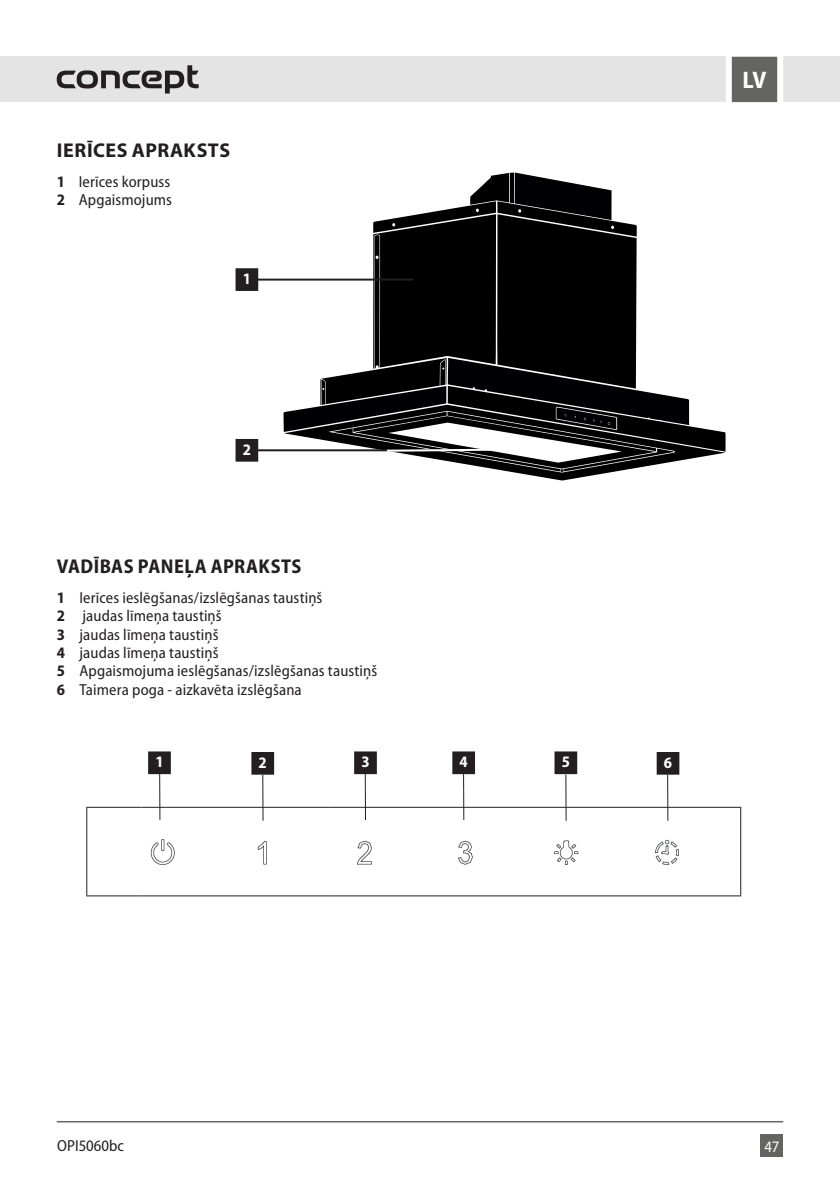
<style>
.page{position:relative;width:840px;height:1191px;background:#fff}
.page>*{position:absolute;margin:0;border:0;box-sizing:border-box;transform-origin:0 0}
.t1{font:700 semi-condensed 24px "Myriad Pro";color:#fff}
.t2{font:700 semi-condensed 20px "Myriad Pro";letter-spacing:.02em;color:#231f20}
.t3{font:700 20px "Myriad Pro";letter-spacing:.025em;color:#231f20}
.t4{font:semi-condensed 16px/18.4px "Myriad Pro";letter-spacing:.005em;color:#231f20}
.t5{font:700 semi-condensed 16px "Myriad Pro";color:#fff}
.t6{font:semi-condensed 16px "Myriad Pro";color:#fff}
.s1{font-weight:700}
</style>
<div class="page">
<div style="left:0;top:57px;width:839px;height:45px;background:#e4e4e4"></div>
<div style="left:760px;top:1134px;width:22px;height:23px;background:#646463"></div>
<svg style="left:722px;top:56px;width:63px;height:47px;background:#909090"></svg>
<hr style="left:57px;top:1121px;width:725px;height:1px;background:#231f20">
<svg style="left:57px;top:65px;width:141px;height:28px"></svg>
<div style="left:236px;top:269px;width:21px;height:21px;background:#231f20"></div>
<div style="left:235px;top:268px;width:23px;height:23px;border:2px solid #231f20"></div>
<hr style="left:255px;top:278px;width:158px;height:2px;background:#231f20">
<div style="left:236px;top:440px;width:21px;height:20px;background:#231f20"></div>
<div style="left:235px;top:439px;width:23px;height:22px;border:2px solid #231f20"></div>
<hr style="left:255px;top:449px;width:205px;height:2px;background:#231f20">
<svg style="left:283px;top:172px;width:442px;height:308px"></svg>
<hr style="left:86px;top:807px;width:55px;height:1px;background:#231f20">
<hr style="left:86px;top:808px;width:1px;height:87px;background:#231f20">
<hr style="left:141px;top:807px;width:189px;height:1px;background:#231f20">
<hr style="left:330px;top:807px;width:410px;height:1px;background:#231f20">
<hr style="left:739px;top:808px;width:1px;height:87px;background:#231f20">
<hr style="left:86px;top:895px;width:55px;height:1px;background:#231f20">
<hr style="left:141px;top:895px;width:189px;height:1px;background:#231f20">
<hr style="left:330px;top:895px;width:410px;height:1px;background:#231f20">
<img style="left:150px;top:808px;width:529px;height:57px">
<div style="left:149px;top:752px;width:21px;height:21px;background:#231f20"></div>
<div style="left:148px;top:751px;width:23px;height:23px;border:2px solid #231f20"></div>
<div style="left:252px;top:753px;width:21px;height:20px;background:#231f20"></div>
<div style="left:251px;top:752px;width:23px;height:22px;border:2px solid #231f20"></div>
<div style="left:355px;top:752px;width:20px;height:21px;background:#231f20"></div>
<div style="left:354px;top:751px;width:22px;height:23px;border:2px solid #231f20"></div>
<div style="left:453px;top:752px;width:21px;height:21px;background:#231f20"></div>
<div style="left:452px;top:751px;width:23px;height:23px;border:2px solid #231f20"></div>
<div style="left:555px;top:752px;width:21px;height:21px;background:#231f20"></div>
<div style="left:554px;top:751px;width:23px;height:23px;border:2px solid #231f20"></div>
<div style="left:657px;top:753px;width:21px;height:20px;background:#231f20"></div>
<div style="left:656px;top:752px;width:23px;height:22px;border:2px solid #231f20"></div>
<hr style="left:159px;top:774px;width:1px;height:46px;background:#231f20">
<hr style="left:262px;top:774px;width:1px;height:46px;background:#231f20">
<hr style="left:364px;top:774px;width:2px;height:46px;background:#231f20">
<hr style="left:463px;top:774px;width:1px;height:46px;background:#231f20">
<hr style="left:565px;top:774px;width:1px;height:46px;background:#231f20">
<hr style="left:666px;top:774px;width:2px;height:46px;background:#231f20">
<p class="t3" style="left:57px;top:137px;width:175px">IERĪCES APRAKSTS</p>
<p class="t4" style="left:57px;top:172px;width:117px"><span class="s1">1</span> Ierīces korpuss<br><span class="s1">2</span> Apgaismojums</p>
<p class="t5" style="left:242px;top:270px;width:10px">1</p>
<p class="t5" style="left:242px;top:440px;width:10px">2</p>
<p class="t2" style="left:57px;top:555px;width:246px">VADĪBAS PANEĻA APRAKSTS</p>
<p class="t4" style="left:57px;top:588px;width:322px"><span class="s1">1</span> Ierīces ieslēgšanas/izslēgšanas taustiņš<br><span class="s1">2</span> jaudas līmeņa taustiņš<br><span class="s1">3</span> jaudas līmeņa taustiņš<br><span class="s1">4</span> jaudas līmeņa taustiņš<br><span class="s1">5</span> Apgaismojuma ieslēgšanas/izslēgšanas taustiņš <span class="s1">6</span> Taimera poga - aizkavēta izslēgšana</p>
<p class="t5" style="left:155px;top:753px;width:10px">1</p>
<p class="t5" style="left:258px;top:753px;width:10px">2</p>
<p class="t5" style="left:361px;top:753px;width:10px">3</p>
<p class="t5" style="left:459px;top:753px;width:10px">4</p>
<p class="t5" style="left:561px;top:753px;width:10px">5</p>
<p class="t5" style="left:663px;top:753px;width:10px">6</p>
<h1 class="t1" style="left:742px;top:67px;width:25px">LV</h1>
<p class="t4" style="left:57px;top:1136px;width:68px">OPI5060bc</p>
<p class="t6" style="left:764px;top:1138px;width:16px">47</p>
</div>
